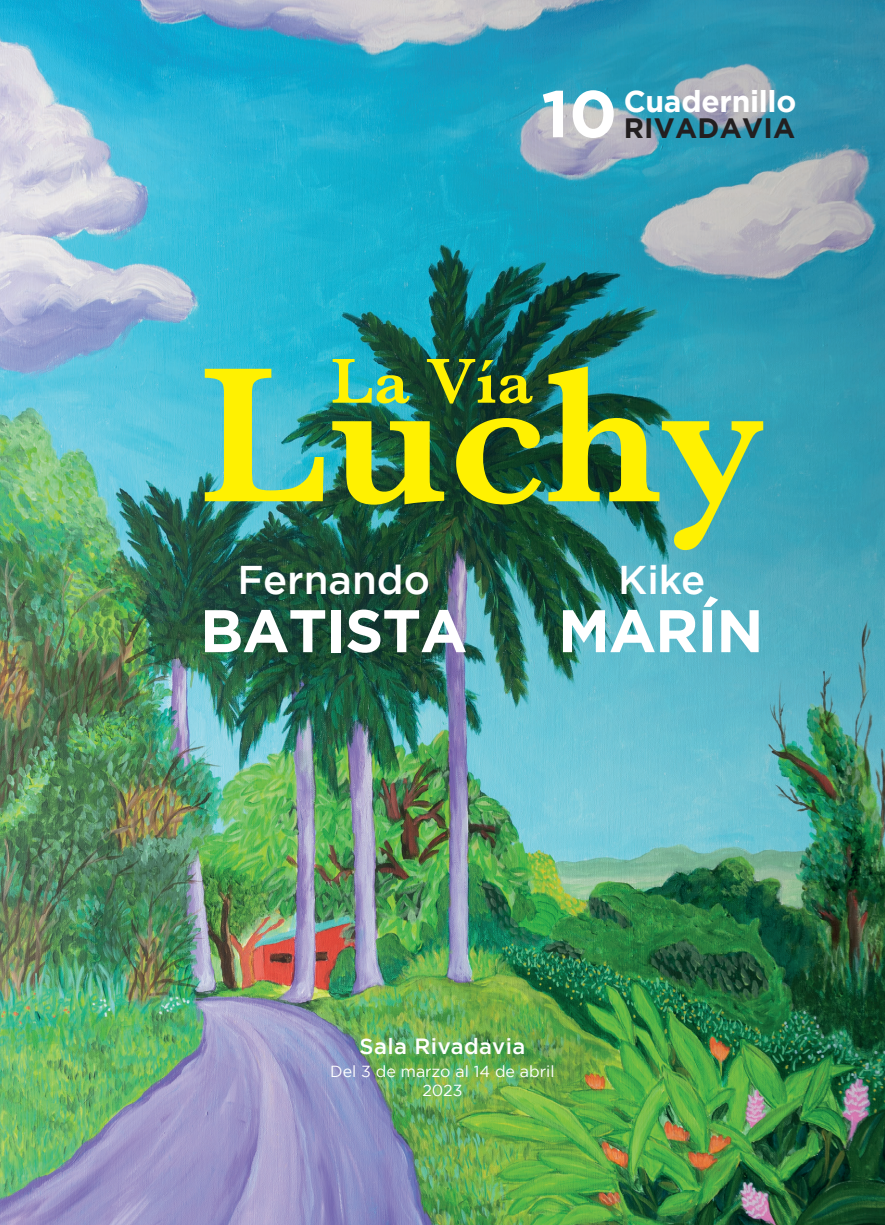
<style>
.page{position:relative;width:885px;height:1225px;background:#fff}
.page>*{position:absolute;margin:0;border:0;box-sizing:border-box;transform-origin:0 0}
.t1{font:600 200px "Baskerville";color:#fff101}
.t2{font:600 66px "Baskerville";color:#fff101}
.t3{font:700 66px "Gotham";color:#fff}
.t4{font:700 60px "Gotham";letter-spacing:-.02em;color:#fff}
.t5{font:500 40px "Gotham";color:#fff}
.t6{font:700 30px "Gotham";letter-spacing:-.01em;color:#fff}
.t7{font:700 28px "Gotham";letter-spacing:.01em;color:#231f20}
.t8{font:500 22px "Gotham";letter-spacing:.02em;color:#fff}
.t9{font:16px/19.2px "Gotham";color:#fff;text-align:center}
</style>
<div class="page">
<img style="left:0;top:0;width:884px;height:1225px">
<h2 class="t3" style="left:541px;top:76px;width:78px">10</h2>
<h3 class="t6" style="left:623px;top:84px;width:174px">Cuadernillo</h3>
<h3 class="t7" style="left:623px;top:112px;width:173px">RIVADAVIA</h3>
<h2 class="t2" style="left:331px;top:335px;width:203px">La Vía</h2>
<h1 class="t1" style="left:200px;top:296px;width:567px">Luchy</h1>
<h3 class="t5" style="left:237px;top:557px;width:194px">Fernando</h3>
<h3 class="t5" style="left:618px;top:557px;width:88px">Kike</h3>
<h3 class="t4" style="left:558px;top:596px;width:207px">MARÍN</h3>
<h3 class="t4" style="left:200px;top:596px;width:269px">BATISTA</h3>
<h3 class="t8" style="left:359px;top:1033px;width:167px">Sala Rivadavia</h3>
<p class="t9" style="left:330px;top:1061px;width:226px">Del 3 de marzo al 14 de abril<br>2023</p>
</div>
